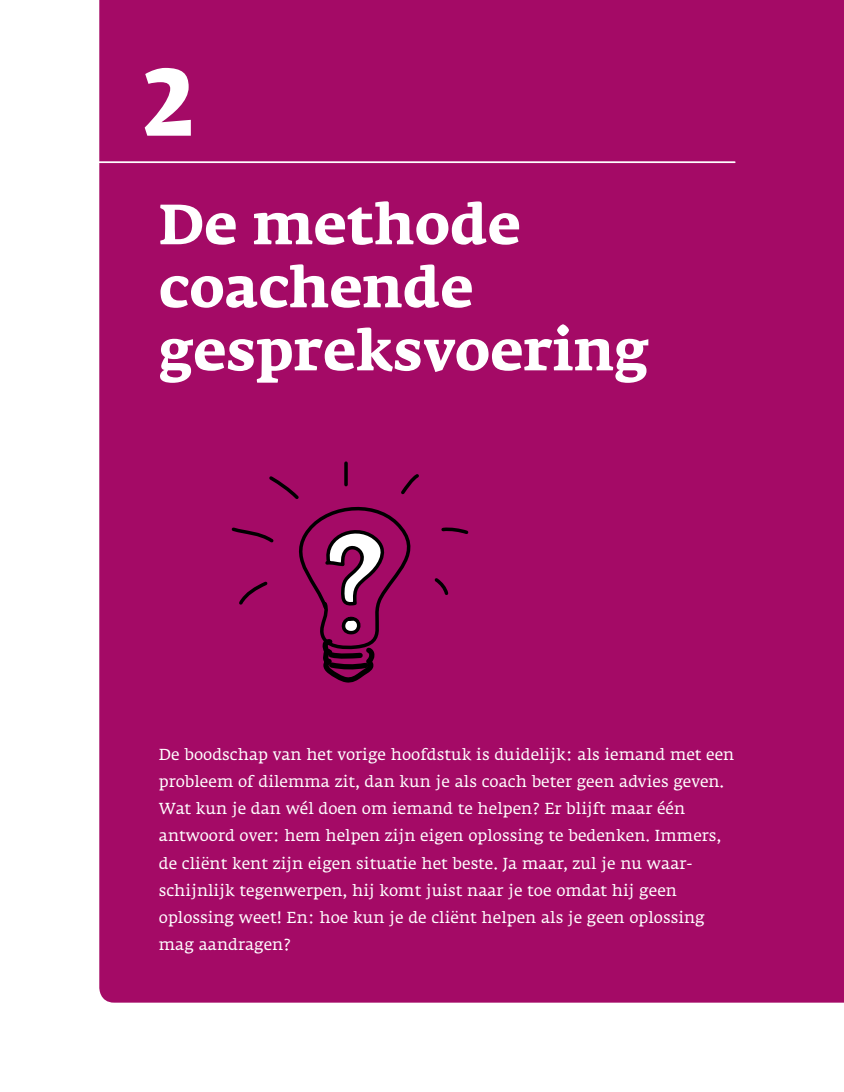
<style>
.page{position:relative;width:844px;height:1092px;background:#fff}
.page>*{position:absolute;margin:0;border:0;box-sizing:border-box;transform-origin:0 0}
.t1{font:94.5px "Fedra Serif A Bold TF";color:#fff}
.t2{font:700 56px/63px "Fedra Serif A";color:#fff}
.t3{font:15.75px/27.1px "Fedra Serif A Book TF";color:#fff}
</style>
<div class="page">
<div style="left:99px;top:0;width:744px;height:1002px;background:#a40a66"></div>
<hr style="left:344px;top:463px;width:3px;height:21px;background:#000">
<svg style="left:229px;top:471px;width:242px;height:215px;background:#990f62"></svg>
<hr style="left:70px;top:161px;width:664px;height:2px;background:#fff">
<h1 class="t1" style="left:139px;top:48px;width:58px">2</h1>
<h2 class="t2" style="left:159px;top:193px;width:491px">De methode coachende gespreksvoering</h2>
<p class="t3" style="left:159px;top:741px;width:577px">De boodschap van het vorige hoofdstuk is duidelijk: als iemand met een probleem of dilemma zit, dan kun je als coach beter geen advies geven.<br>Wat kun je dan wél doen om iemand te helpen? Er blijft maar één antwoord over: hem helpen zijn eigen oplossing te bedenken. Immers, de cliënt kent zijn eigen situatie het beste. Ja maar, zul je nu waar&shy;schijnlijk tegenwerpen, hij komt juist naar je toe omdat hij geen oplossing weet! En: hoe kun je de cliënt helpen als je geen oplossing mag aandragen?</p>
</div>
